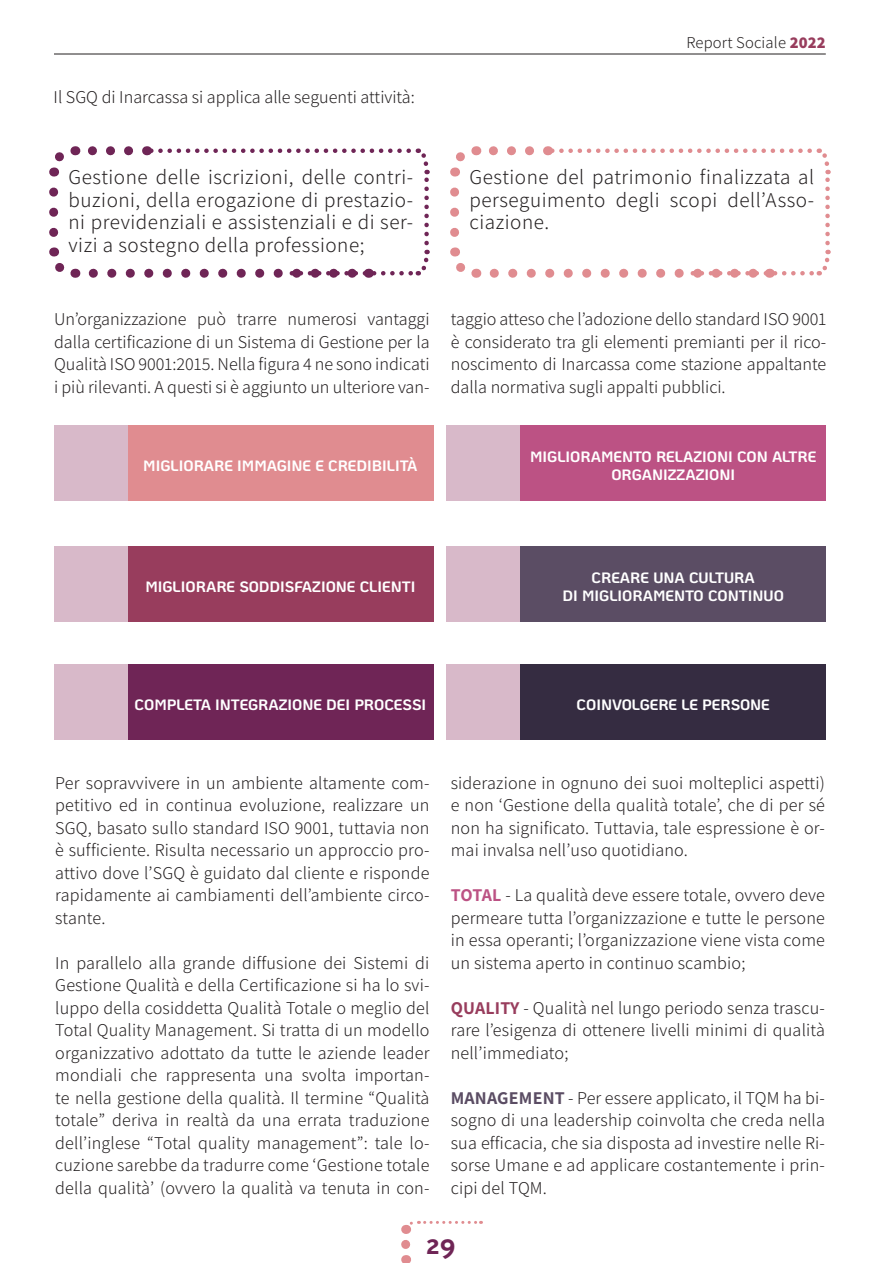
<style>
.page{position:relative;width:893px;height:1263px;background:#fff}
.page>*{position:absolute;margin:0;border:0;box-sizing:border-box;transform-origin:0 0}
.t1{font:700 31.5px "Triplex Serif OT";color:#6f2556}
.t2{font:300 21px/22.5px "Assistant";letter-spacing:.025em;color:#231f20;text-align:justify}
.t3{font:300 18px/22.5px "Assistant";letter-spacing:.01em;color:#231f20;text-align:justify}
.t4{font:300 16.5px "Assistant";letter-spacing:.01em;color:#231f20}
.t5{font:700 15px/18px "Ko Ho";color:#fff;text-align:center}
.s1{font-weight:800;color:#983d5d}
.s2{font-weight:700;color:#bc5284}
.s3{font-weight:700;color:#983d5d}
.s4{font-weight:700;color:#5b4d64}
</style>
<div class="page">
<hr style="left:54px;top:54px;width:772px;height:1px;background:#231f20">
<svg style="left:401px;top:1221px;width:18px;height:23px"></svg>
<svg style="left:425px;top:1221px;width:56px;height:3px"></svg>
<svg style="left:88px;top:146px;width:41px;height:9px"></svg>
<svg style="left:49px;top:146px;width:27px;height:31px"></svg>
<svg style="left:49px;top:192px;width:29px;height:86px"></svg>
<svg style="left:93px;top:250px;width:337px;height:28px"></svg>
<svg style="left:415px;top:148px;width:15px;height:95px"></svg>
<svg style="left:147px;top:146px;width:262px;height:9px"></svg>
<svg style="left:489px;top:146px;width:41px;height:9px"></svg>
<svg style="left:450px;top:146px;width:27px;height:31px"></svg>
<svg style="left:450px;top:192px;width:29px;height:86px"></svg>
<svg style="left:494px;top:250px;width:337px;height:28px"></svg>
<svg style="left:816px;top:148px;width:15px;height:95px"></svg>
<svg style="left:547px;top:146px;width:263px;height:9px"></svg>
<div style="left:54px;top:425px;width:379px;height:76px;background:#e08c90"></div>
<div style="left:54px;top:546px;width:379px;height:76px;background:#983d5d"></div>
<div style="left:54px;top:664px;width:379px;height:76px;background:#6f2556"></div>
<div style="left:446px;top:425px;width:380px;height:76px;background:#bc5284"></div>
<div style="left:446px;top:546px;width:380px;height:76px;background:#5b4d64"></div>
<div style="left:446px;top:664px;width:380px;height:76px;background:#352c41"></div>
<div style="left:54px;top:425px;width:74px;height:76px;background:#d8b9c9"></div>
<div style="left:446px;top:425px;width:74px;height:76px;background:#d8b9c9"></div>
<div style="left:54px;top:546px;width:74px;height:76px;background:#d8b9c9"></div>
<div style="left:446px;top:546px;width:74px;height:76px;background:#d8b9c9"></div>
<div style="left:54px;top:664px;width:74px;height:76px;background:#d8b9c9"></div>
<div style="left:446px;top:664px;width:74px;height:76px;background:#d8b9c9"></div>
<p class="t3" style="left:54px;top:85px;width:363px">Il SGQ di Inarcassa si applica alle seguenti attività:</p>
<p class="t4" style="left:686px;top:31px;width:141px">Report Sociale <span class="s1">2022</span></p>
<p class="t2" style="left:69px;top:165px;width:346px">Gestione delle iscrizioni, delle contri&shy;buzioni, della erogazione di prestazio&shy;ni previdenziali e assistenziali e di ser&shy;vizi a sostegno della professione;</p>
<p class="t2" style="left:469px;top:165px;width:346px">Gestione del patrimonio finalizzata al perseguimento degli scopi dell’Asso&shy;ciazione.</p>
<p class="t3" style="left:54px;top:307px;width:377px">Un’organizzazione può trarre numerosi vantaggi dalla certificazione di un Sistema di Gestione per la Qualità ISO 9001:2015. Nella figura 4 ne sono indicati i più rilevanti. A questi si è aggiunto un ulteriore van-</p>
<p class="t3" style="left:451px;top:307px;width:377px">taggio atteso che l’adozione dello standard ISO 9001 è considerato tra gli elementi premianti per il rico&shy;noscimento di Inarcassa come stazione appaltante dalla normativa sugli appalti pubblici.</p>
<p class="t5" style="left:143px;top:457px;width:276px">MIGLIORARE IMMAGINE E CREDIBILITÀ</p>
<p class="t5" style="left:145px;top:577px;width:272px">MIGLIORARE SODDISFAZIONE CLIENTI</p>
<p class="t5" style="left:530px;top:448px;width:288px">MIGLIORAMENTO RELAZIONI CON ALTRE<br>ORGANIZZAZIONI</p>
<p class="t5" style="left:592px;top:568px;width:165px">CREARE UNA CULTURA</p>
<p class="t5" style="left:562px;top:586px;width:223px">DI MIGLIORAMENTO CONTINUO</p>
<p class="t5" style="left:135px;top:695px;width:293px">COMPLETA INTEGRAZIONE DEI PROCESSI</p>
<p class="t5" style="left:577px;top:695px;width:195px">COINVOLGERE LE PERSONE</p>
<p class="t3" style="left:55px;top:771px;width:376px">Per sopravvivere in un ambiente altamente com&shy;petitivo ed in continua evoluzione, realizzare un SGQ, basato sullo standard ISO 9001, tuttavia non è sufficiente. Risulta necessario un approccio pro&shy;attivo dove l’SGQ è guidato dal cliente e risponde rapidamente ai cambiamenti dell’ambiente circo&shy;stante.</p>
<p class="t3" style="left:55px;top:951px;width:376px">In parallelo alla grande diffusione dei Sistemi di Gestione Qualità e della Certificazione si ha lo svi&shy;luppo della cosiddetta Qualità Totale o meglio del Total Quality Management. Si tratta di un modello organizzativo adottato da tutte le aziende leader mondiali che rappresenta una svolta importan&shy;te nella gestione della qualità. Il termine “Qualità totale” deriva in realtà da una errata traduzione dell’inglese “Total quality management”: tale lo&shy;cuzione sarebbe da tradurre come ‘Gestione totale della qualità’ (ovvero la qualità va tenuta in con-</p>
<p class="t3" style="left:451px;top:771px;width:376px">siderazione in ognuno dei suoi molteplici aspetti) e non ‘Gestione della qualità totale’, che di per sé non ha significato. Tuttavia, tale espressione è or&shy;mai invalsa nell’uso quotidiano.</p>
<p class="t3" style="left:451px;top:883px;width:376px"><span class="s2">TOTAL</span> - La qualità deve essere totale, ovvero deve permeare tutta l’organizzazione e tutte le persone in essa operanti; l’organizzazione viene vista come un sistema aperto in continuo scambio;</p>
<p class="t3" style="left:451px;top:996px;width:376px"><span class="s3">QUALITY</span> - Qualità nel lungo periodo senza trascu&shy;rare l’esigenza di ottenere livelli minimi di qualità nell’immediato;</p>
<p class="t3" style="left:451px;top:1086px;width:376px"><span class="s4">MANAGEMENT</span> - Per essere applicato, il TQM ha bi&shy;sogno di una leadership coinvolta che creda nella sua efficacia, che sia disposta ad investire nelle Ri&shy;sorse Umane e ad applicare costantemente i prin&shy;cipi del TQM.</p>
<h1 class="t1" style="left:426px;top:1227px;width:31px">29</h1>
</div>
